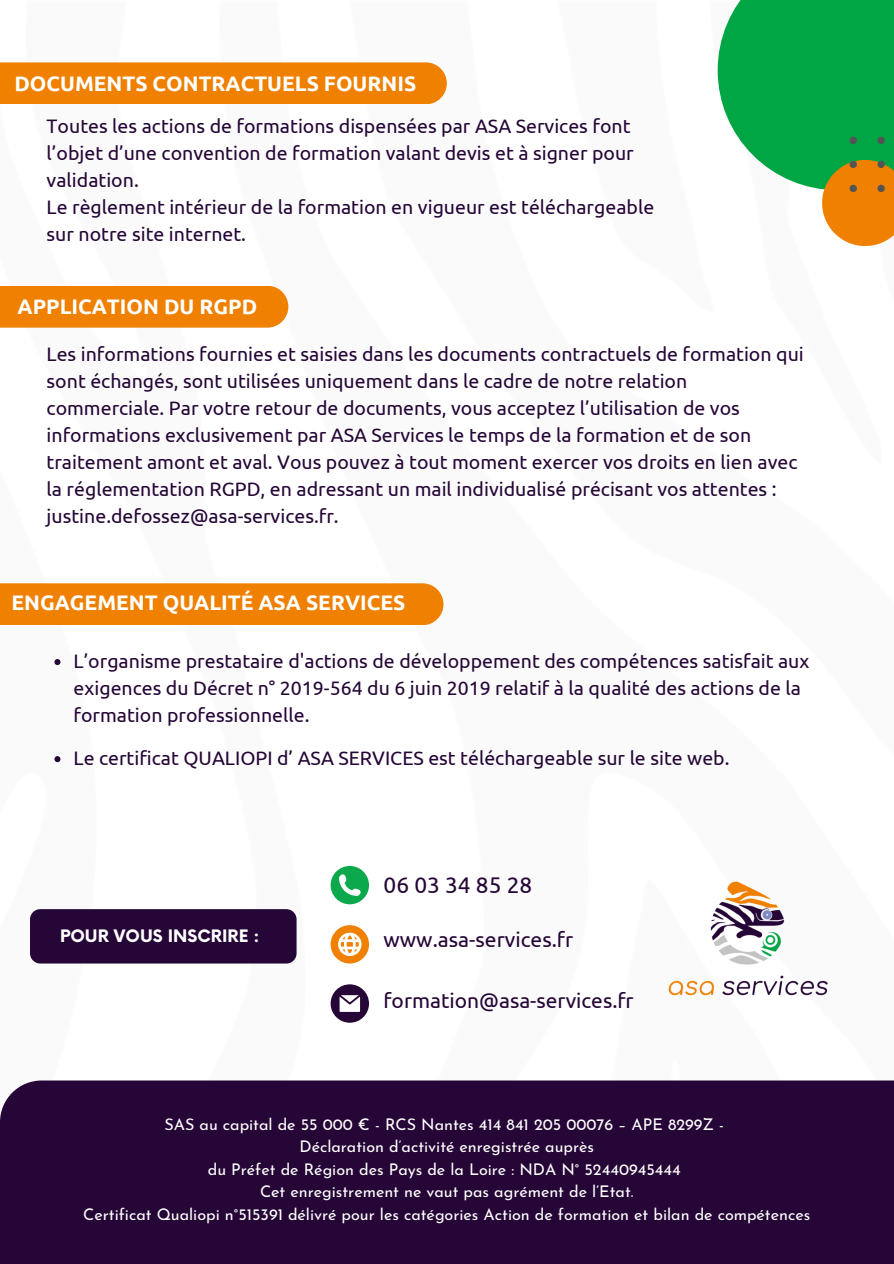
<style>
.page{position:relative;width:894px;height:1264px;background:#fff}
.page>*{position:absolute;margin:0;border:0;box-sizing:border-box;transform-origin:0 0}
.t1{font:22.65px "Ubuntu";color:#250636}
.t2{font:700 21px "Ubuntu";color:#fff}
.t3{font:21px "Ubuntu";color:#250636}
.t4{font:19.5px/27px "Ubuntu";color:#250636}
.t5{font:700 16.8px "Now";color:#fff}
.t6{font:16.05px "Josefin Sans";color:#fff}
</style>
<div class="page">
<div style="left:717px;top:0;width:176px;height:190px;background:#00a544"></div>
<svg style="left:821px;top:160px;width:72px;height:86px"></svg>
<svg style="left:877px;top:137px;width:7px;height:7px"></svg>
<svg style="left:849px;top:137px;width:7px;height:7px"></svg>
<div style="left:0;top:62px;width:446px;height:42px;background:#ef8000"></div>
<div style="left:0;top:286px;width:288px;height:41px;background:#ef8000"></div>
<div style="left:0;top:583px;width:443px;height:42px;background:#ef8000"></div>
<svg style="left:54px;top:659px;width:6px;height:6px"></svg>
<svg style="left:54px;top:756px;width:6px;height:6px"></svg>
<div style="left:0;top:1080px;width:893px;height:183px;background:#250636"></div>
<svg style="left:330px;top:866px;width:39px;height:38px"></svg>
<svg style="left:330px;top:984px;width:39px;height:38px"></svg>
<svg style="left:330px;top:925px;width:39px;height:38px"></svg>
<div style="left:30px;top:909px;width:266px;height:54px;background:#250636;border-radius:10px"></div>
<img style="left:668px;top:881px;width:160px;height:115px">
<p class="t2" style="left:14px;top:71px;width:403px">DOCUMENTS CONTRACTUELS FOURNIS</p>
<h1 class="t4" style="left:47px;top:112px;width:609px">Toutes les actions de formations dispensées par ASA Services font l’objet d’une convention de formation valant devis et à signer pour validation.<br>Le règlement intérieur de la formation en vigueur est téléchargeable sur notre site internet.</h1>
<h3 class="t2" style="left:18px;top:294px;width:241px">APPLICATION DU RGPD</h3>
<p class="t4" style="left:47px;top:340px;width:758px">Les informations fournies et saisies dans les documents contractuels de formation qui sont échangés, sont utilisées uniquement dans le cadre de notre relation commerciale. Par votre retour de documents, vous acceptez l’utilisation de vos informations exclusivement par ASA Services le temps de la formation et de son traitement amont et aval. Vous pouvez à tout moment exercer vos droits en lien avec la réglementation RGPD, en adressant un mail individualisé précisant vos attentes : justine.defossez@asa-services.fr.</p>
<h1 class="t2" style="left:11px;top:591px;width:395px">ENGAGEMENT QUALITÉ ASA SERVICES</h1>
<h3 class="t4" style="left:74px;top:647px;width:737px">L’organisme prestataire d'actions de développement des compétences satisfait aux exigences du Décret n° 2019-564 du 6 juin 2019 relatif à la qualité des actions de la formation professionnelle.</h3>
<h1 class="t4" style="left:74px;top:744px;width:657px">Le certificat QUALIOPI d’ ASA SERVICES est téléchargeable sur le site web.</h1>
<h2 class="t1" style="left:383px;top:871px;width:150px">06 03 34 85 28</h2>
<p class="t5" style="left:60px;top:926px;width:201px">POUR VOUS INSCRIRE :</p>
<h2 class="t3" style="left:383px;top:927px;width:191px">www.asa-services.fr</h2>
<p class="t3" style="left:383px;top:988px;width:251px">formation@asa-services.fr</p>
<p class="t6" style="left:164px;top:1117px;width:561px">SAS au capital de 55 000 € - RCS Nantes 414 841 205 00076 – APE 8299Z -</p>
<p class="t6" style="left:299px;top:1139px;width:296px">Déclaration d’activité enregistrée auprès</p>
<h4 class="t6" style="left:208px;top:1162px;width:474px">du Préfet de Région des Pays de la Loire : NDA N° 52440945444</h4>
<p class="t6" style="left:260px;top:1184px;width:375px">Cet enregistrement ne vaut pas agrément de l’Etat.</p>
<p class="t6" style="left:83px;top:1207px;width:728px">Certificat Qualiopi n°515391 délivré pour les catégories Action de formation et bilan de compétences</p>
</div>
